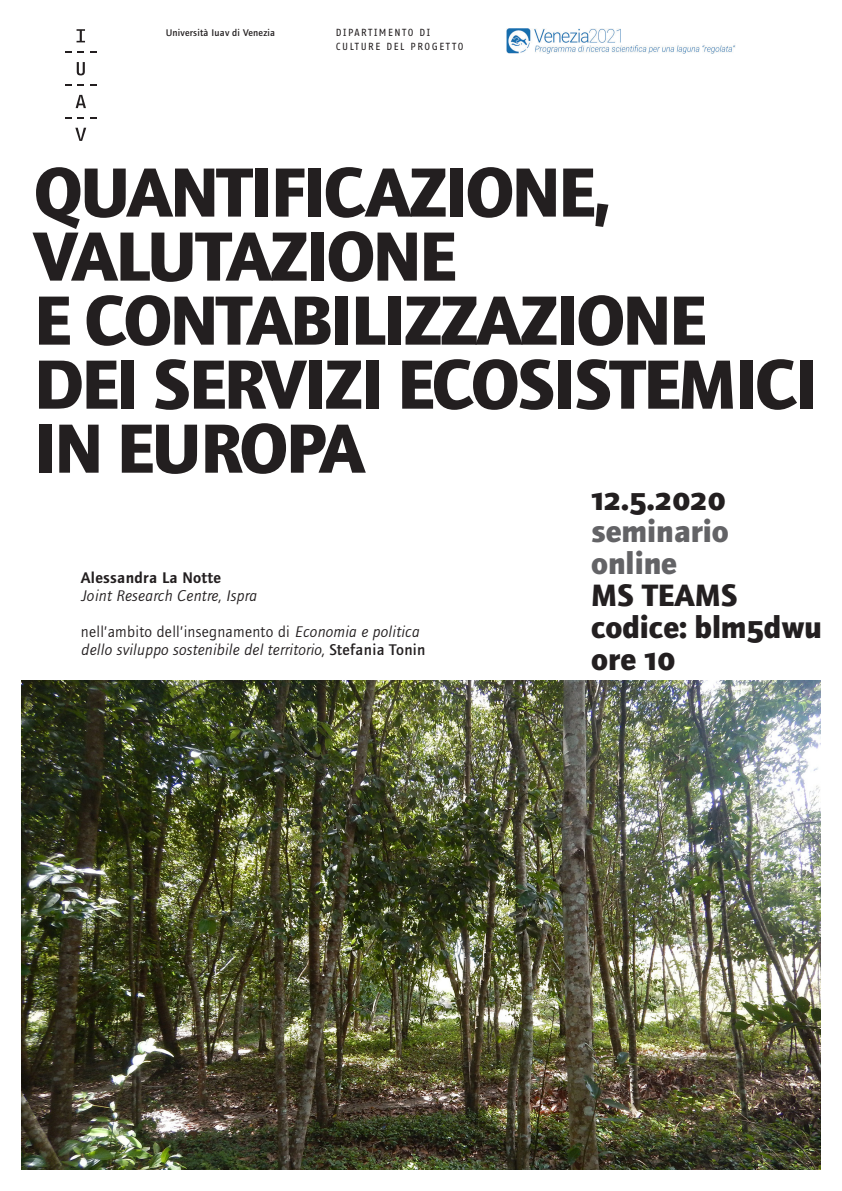
<style>
.page{position:relative;width:842px;height:1191px;background:#fff}
.page>*{position:absolute;margin:0;border:0;box-sizing:border-box;transform-origin:0 0}
.TITOLO{font:700 72px/64px "Foundry Journal";letter-spacing:-.03em;color:#231f20}
.SOTTOTITOLO___INFO{font:700 32px "Foundry Journal";letter-spacing:-.005em;color:#231f20}
.SOTTOTITOLO___INFO-2{font:700 32px "Foundry Journal";color:#636366}
.SOTTOTITOLO___INFO-3{font:700 32px "Foundry Journal SC";color:#231f20}
.TESTO_piccolo{font:italic 16px "Foundry Journal";letter-spacing:.02em;color:#231f20}
.TESTO_piccolo-2{font:16px "Foundry Journal";letter-spacing:.02em;color:#231f20}
.TESTO_piccolo-3{font:600 16px "Foundry Journal";letter-spacing:.02em;color:#231f20}
.INTESTAZIONE_maiusco{font:10px "Fago Office Sans";letter-spacing:.15em;color:#231f20}
.INTESTAZIONE_iuav{font:500 10px "Foundry Journal";letter-spacing:.02em;color:#231f20}
.s1{font-style:italic}
.s2{font-weight:500;font-style:normal}
.s3{font-family:"Foundry Journal SC"}
</style>
<div class="page">
<svg style="left:77px;top:29px;width:8px;height:13px"></svg>
<svg style="left:65px;top:51px;width:7px;height:2px"></svg>
<svg style="left:78px;top:51px;width:6px;height:2px"></svg>
<svg style="left:90px;top:51px;width:6px;height:2px"></svg>
<svg style="left:77px;top:62px;width:8px;height:13px"></svg>
<svg style="left:65px;top:84px;width:7px;height:2px"></svg>
<svg style="left:78px;top:84px;width:6px;height:2px"></svg>
<svg style="left:90px;top:84px;width:6px;height:2px"></svg>
<svg style="left:76px;top:95px;width:10px;height:13px"></svg>
<svg style="left:65px;top:117px;width:7px;height:2px"></svg>
<svg style="left:78px;top:117px;width:6px;height:2px"></svg>
<svg style="left:90px;top:117px;width:6px;height:2px"></svg>
<svg style="left:75px;top:128px;width:11px;height:13px"></svg>
<img style="left:506px;top:28px;width:229px;height:25px">
<img style="left:21px;top:680px;width:800px;height:489px">
<p class="INTESTAZIONE_iuav" style="left:166px;top:27px;width:111px">Università Iuav di Venezia</p>
<p class="INTESTAZIONE_maiusco" style="left:336px;top:27px;width:96px">DIPARTIMENTO DI</p>
<p class="INTESTAZIONE_maiusco" style="left:336px;top:41px;width:129px">CULTURE DEL PROGETTO</p>
<p class="TITOLO" style="left:34px;top:160px;width:578px">QUANTIFICAZIONE,</p>
<p class="TITOLO" style="left:34px;top:224px;width:424px">VALUTAZIONE</p>
<p class="TITOLO" style="left:34px;top:288px;width:785px">E CONTABILIZZAZIONE<br>DEI SERVIZI ECOSISTEMICI<br>IN EUROPA</p>
<p class="TESTO_piccolo-3" style="left:81px;top:569px;width:142px">Alessandra La Notte</p>
<p class="TESTO_piccolo" style="left:81px;top:587px;width:177px">Joint Research Centre, Ispra</p>
<p class="TESTO_piccolo-2" style="left:81px;top:623px;width:340px">nell’ambito dell’insegnamento di <span class="s1">Economia e politica</span></p>
<p class="TESTO_piccolo" style="left:81px;top:641px;width:346px">dello sviluppo sostenibile del territorio, <span class="s2">Stefania Tonin</span></p>
<p class="SOTTOTITOLO___INFO-3" style="left:591px;top:481px;width:136px">12.5.2020</p>
<p class="SOTTOTITOLO___INFO-2" style="left:591px;top:513px;width:139px">seminario</p>
<p class="SOTTOTITOLO___INFO-2" style="left:591px;top:545px;width:88px">online</p>
<p class="SOTTOTITOLO___INFO" style="left:591px;top:577px;width:148px">MS TEAMS</p>
<p class="SOTTOTITOLO___INFO" style="left:591px;top:609px;width:232px">codice: blm<span class="s3">5</span>dwu</p>
<p class="SOTTOTITOLO___INFO" style="left:591px;top:641px;width:86px">ore <span class="s3">10</span></p>
</div>
